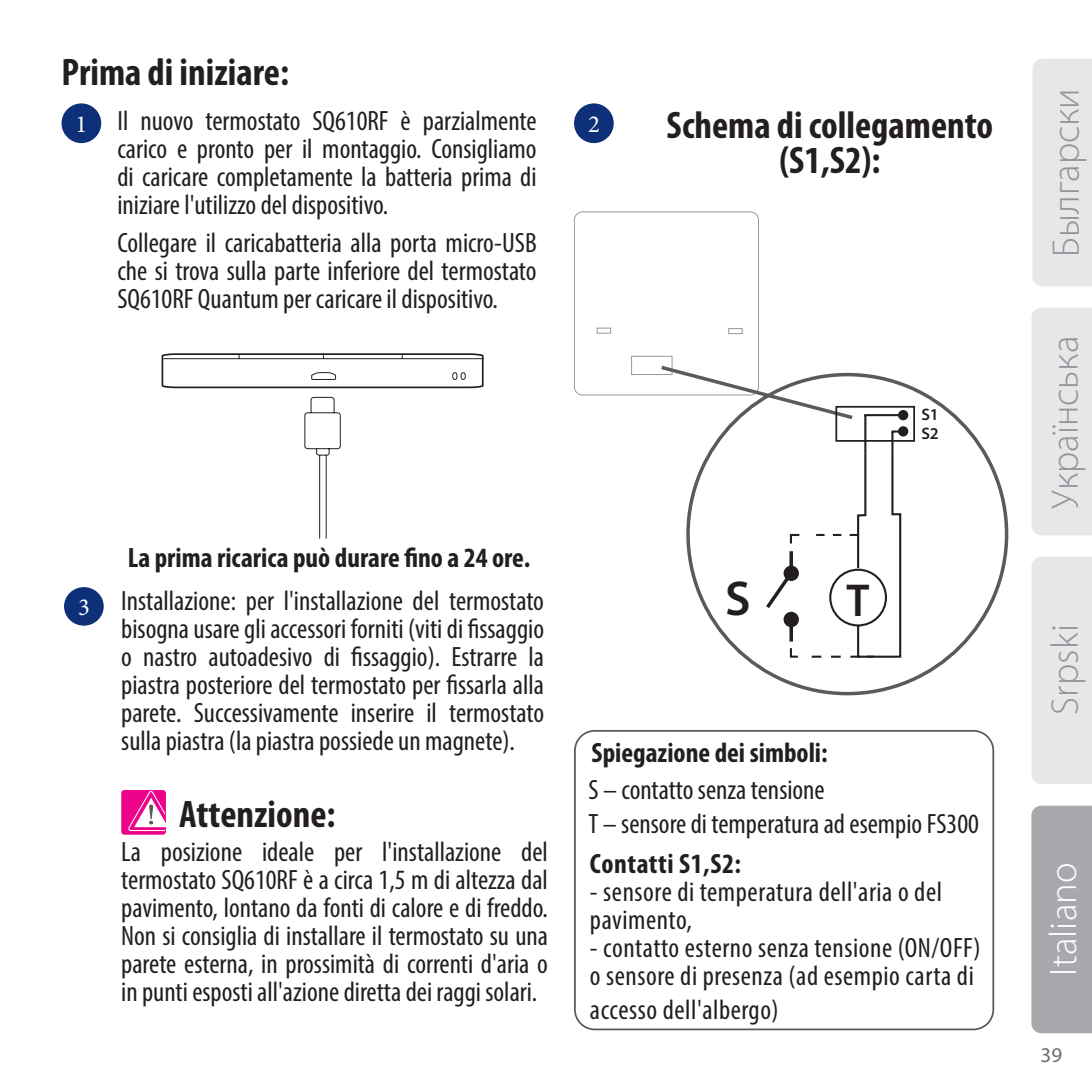
<style>
.page{position:relative;width:1092px;height:1092px;background:#fff}
.page>*{position:absolute;margin:0;border:0;box-sizing:border-box;transform-origin:0 0}
.t1{font:600 49px "Myriad Pro";color:#231f20}
.t2{font:700 condensed 38.5px/35px "Myriad Pro";color:#231f20;text-align:center}
.t3{font:300 38.5px "Myriad Pro";color:#939598}
.t4{font:300 38.5px "Myriad Pro";color:#fff}
.t5{font:condensed 28px/28px "Myriad Pro";color:#231f20;text-align:justify}
.t6{font:condensed 28px/28px "Myriad Pro";letter-spacing:.02em;color:#231f20}
.t7{font:700 condensed 28px "Myriad Pro";color:#231f20}
.t8{font:700 condensed 28px "Myriad Pro";letter-spacing:.02em;color:#231f20}
.t9{font:24.5px "Minion Pro";color:#fff}
.t10{font:21px "Myriad Pro";color:#6c6d70}
.t11{font:600 16.45px/18.9px "Myriad Pro";color:#231f20}
</style>
<div class="page">
<div style="left:1031px;top:308px;width:60px;height:227px;background:#e6e7e9"></div>
<div style="left:1031px;top:556px;width:60px;height:228px;background:#e6e7e9"></div>
<div style="left:1031px;top:805px;width:60px;height:228px;background:#a8a9ad"></div>
<div style="left:1032px;top:59px;width:59px;height:227px;background:#e6e7e9"></div>
<div style="left:121px;top:790px;width:45px;height:44px;background:#ed028c;border-radius:3px"></div>
<svg style="left:128px;top:790px;width:38px;height:41px"></svg>
<div style="left:574px;top:730px;width:420px;height:300px;border:2px solid #5a5a5d;border-radius:20px"></div>
<svg style="left:161px;top:353px;width:323px;height:36px"></svg>
<div style="left:62px;top:103px;width:39px;height:40px;background:#0d3079;border-radius:50%"></div>
<div style="left:574px;top:103px;width:39px;height:40px;background:#0d3079;border-radius:50%"></div>
<div style="left:64px;top:587px;width:40px;height:38px;background:#0d3079;border-radius:50%"></div>
<div style="left:574px;top:211px;width:184px;height:184px;border:1px solid #231f20;border-radius:8px"></div>
<svg style="left:304px;top:396px;width:37px;height:143px"></svg>
<svg style="left:596px;top:327px;width:260px;height:95px"></svg>
<div style="left:835px;top:406px;width:79px;height:35px;border:2px solid #231f20"></div>
<div style="left:898px;top:410px;width:10px;height:10px;background:#231f20;border-radius:50%"></div>
<div style="left:898px;top:426px;width:10px;height:10px;background:#231f20;border-radius:50%"></div>
<hr style="left:864px;top:415px;width:2px;height:38px;background:#231f20">
<hr style="left:864px;top:414px;width:39px;height:2px;background:#231f20">
<svg style="left:891px;top:430px;width:8px;height:2px"></svg>
<hr style="left:891px;top:432px;width:2px;height:21px;background:#231f20">
<svg style="left:766px;top:451px;width:136px;height:207px"></svg>
<p class="t2" style="left:62px;top:54px;width:229px">Prima di iniziare:</p>
<p class="t5" style="left:117px;top:106px;width:420px">Il nuovo termostato SQ610RF è parzialmente carico e pronto per il montaggio. Consigliamo di caricare completamente la batteria prima di iniziare l'utilizzo del dispositivo.</p>
<p class="t9" style="left:75px;top:108px;width:13px">1</p>
<p class="t9" style="left:588px;top:108px;width:13px">2</p>
<p class="t5" style="left:117px;top:228px;width:421px">Collegare il caricabatteria alla porta micro-USB che si trova sulla parte inferiore del termostato SQ610RF Quantum per caricare il dispositivo.</p>
<p class="t7" style="left:128px;top:540px;width:404px">La prima ricarica può durare fino a 24 ore.</p>
<p class="t2" style="left:666px;top:107px;width:328px">Schema di collegamento (S1,S2):</p>
<p class="t11" style="left:921px;top:404px;width:19px">S1<br>S2</p>
<p class="t9" style="left:78px;top:591px;width:13px">3</p>
<p class="t5" style="left:121px;top:586px;width:424px">Installazione: per l'installazione del termostato bisogna usare gli accessori forniti (viti di fissaggio o nastro autoadesivo di fissaggio). Estrarre la piastra posteriore del termostato per fissarla alla parete. Successivamente inserire il termostato sulla piastra (la piastra possiede un magnete).</p>
<p class="t2" style="left:179px;top:796px;width:158px">Attenzione:</p>
<p class="t5" style="left:121px;top:836px;width:428px">La posizione ideale per l'installazione del termostato SQ610RF è a circa 1,5 m di altezza dal pavimento, lontano da fonti di calore e di freddo.<br>Non si consiglia di installare il termostato su una parete esterna, in prossimità di correnti d'aria o in punti esposti all'azione diretta dei raggi solari.</p>
<h1 class="t1" style="left:725px;top:567px;width:27px">S</h1>
<p class="t7" style="left:591px;top:734px;width:238px">Spiegazione dei simboli:</p>
<p class="t5" style="left:588px;top:775px;width:238px">S – contatto senza tensione</p>
<p class="t5" style="left:588px;top:809px;width:392px">T – sensore di temperatura ad esempio FS300</p>
<p class="t8" style="left:590px;top:846px;width:152px">Contatti S1,S2:</p>
<p class="t6" style="left:590px;top:877px;width:353px">- sensore di temperatura dell'aria o del pavimento,</p>
<p class="t6" style="left:590px;top:933px;width:392px">- contatto esterno senza tensione (ON/OFF) o sensore di presenza (ad esempio carta di</p>
<p class="t6" style="left:590px;top:995px;width:190px">accesso dell'albergo)</p>
<p class="t3" style="left:1044px;top:257px;width:170px;rotate:-90deg">Былгарски</p>
<p class="t3" style="left:1043px;top:508px;width:174px;rotate:-90deg">Українська</p>
<p class="t3" style="left:1043px;top:714px;width:92px;rotate:-90deg">Srpski</p>
<p class="t4" style="left:1042px;top:975px;width:115px;rotate:-90deg">Italiano</p>
<p class="t10" style="left:1040px;top:1042px;width:23px">39</p>
</div>
